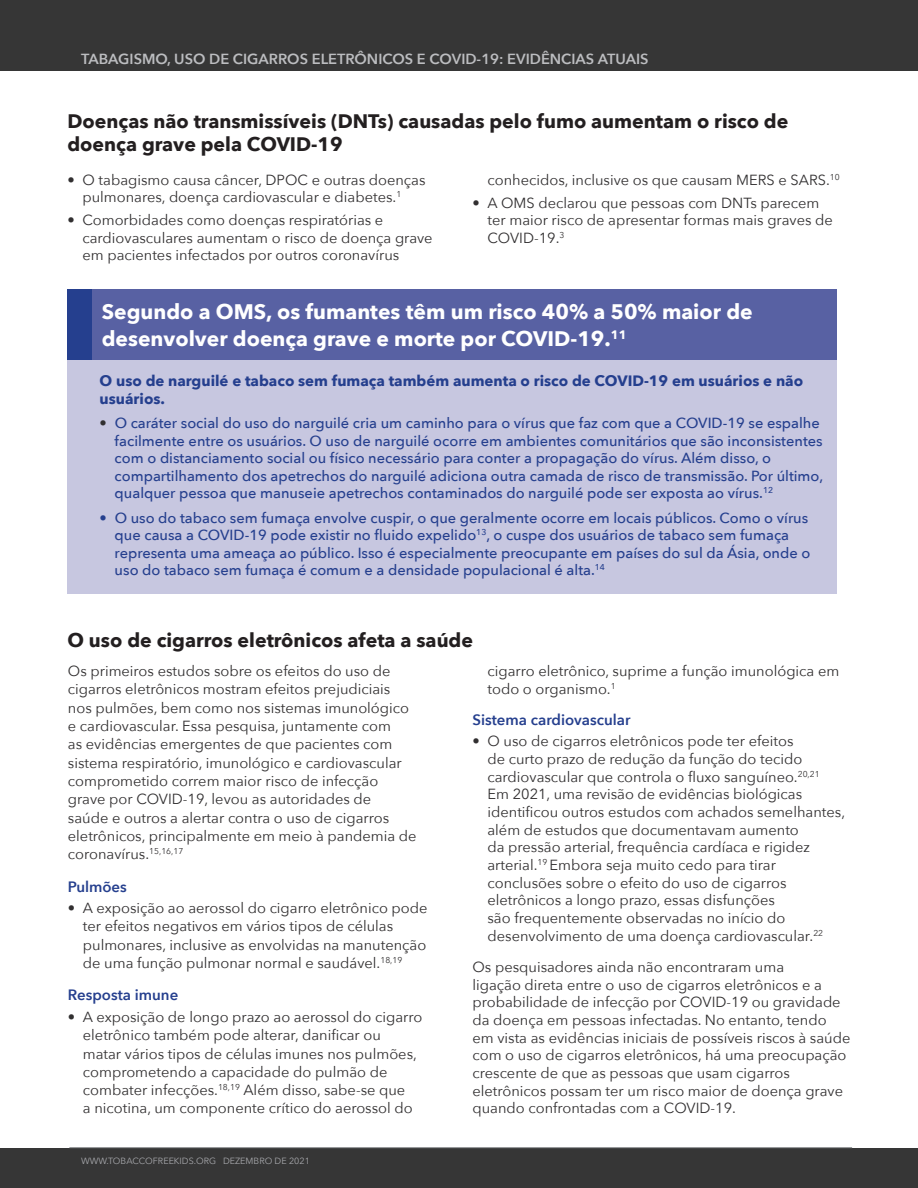
<style>
.page{position:relative;width:918px;height:1188px;background:#fff}
.page>*{position:absolute;margin:0;border:0;box-sizing:border-box;transform-origin:0 0}
.t1{font:700 21px/27px "Avenir Next";color:#fff}
.h_red{font:700 19.5px/23.4px "Avenir Next";color:#231f20}
.t2{font:700 15px/18px "Avenir Next";color:#253f8e}
.bullet{font:600 15px "Avenir Next";color:#253f8e}
.bullet-2{font:14.7px/17.7px "Avenir Next";color:#312f30}
.bullet-3{font:500 14.7px/17.5px "Avenir Next";color:#253f8e}
.t3{font:600 14.7px "Avenir Next";color:#bcbdc0}
.t4{font:9px "Avenir Next";color:#a8a9ad}
.s1{font-weight:400;color:#312f30}
</style>
<div class="page">
<div style="left:0;top:1148px;width:918px;height:40px;background:#363636"></div>
<hr style="left:69px;top:1147px;width:783px;height:1px;background:#808285">
<div style="left:0;top:0;width:918px;height:71px;background:#363636"></div>
<div style="left:68px;top:289px;width:769px;height:305px;background:#c7c7e0"></div>
<div style="left:81px;top:289px;width:756px;height:71px;background:#5861a3"></div>
<div style="left:68px;top:289px;width:24px;height:71px;background:#253f8e"></div>
<p class="t3" style="left:81px;top:46px;width:569px">TABAGISMO, USO DE CIGARROS ELETRÔNICOS E COVID-19: EVIDÊNCIAS ATUAIS</p>
<p class="h_red" style="left:68px;top:109px;width:722px">Doenças não transmissíveis (DNTs) causadas pelo fumo aumentam o risco de doença grave pela COVID-19</p>
<p class="bullet-2" style="left:82px;top:170px;width:345px;text-indent:-15px">• O tabagismo causa câncer, DPOC e outras doenças pulmonares, doença cardiovascular e diabetes.<sup>1</sup></p>
<p class="bullet-2" style="left:82px;top:211px;width:352px;text-indent:-15px">• Comorbidades como doenças respiratórias e cardiovasculares aumentam o risco de doença grave em pacientes infectados por outros coronavírus</p>
<p class="bullet-2" style="left:488px;top:170px;width:354px">conhecidos, inclusive os que causam MERS e SARS.<sup>10</sup></p>
<p class="bullet-2" style="left:488px;top:193px;width:347px;text-indent:-15px">• A OMS declarou que pessoas com DNTs parecem ter maior risco de apresentar formas mais graves de<br>COVID-19.<sup>3</sup></p>
<p class="t1" style="left:102px;top:298px;width:652px">Segundo a OMS, os fumantes têm um risco 40% a 50% maior de desenvolver doença grave e morte por COVID-19.<sup>11</sup></p>
<p class="t2" style="left:100px;top:371px;width:705px">O uso de narguilé e tabaco sem fumaça também aumenta o risco de COVID-19 em usuários e não usuários.</p>
<p class="bullet-3" style="left:115px;top:414px;width:710px;text-indent:-15px"><span class="s1">•</span> O caráter social do uso do narguilé cria um caminho para o vírus que faz com que a COVID-19 se espalhe facilmente entre os usuários. O uso de narguilé ocorre em ambientes comunitários que são inconsistentes com o distanciamento social ou físico necessário para conter a propagação do vírus. Além disso, o compartilhamento dos apetrechos do narguilé adiciona outra camada de risco de transmissão. Por último, qualquer pessoa que manuseie apetrechos contaminados do narguilé pode ser exposta ao vírus.<sup>12</sup></p>
<p class="bullet-3" style="left:115px;top:508px;width:697px;text-indent:-15px">• O uso do tabaco sem fumaça envolve cuspir, o que geralmente ocorre em locais públicos. Como o vírus que causa a COVID-19 pode existir no fluido expelido<sup>13</sup>, o cuspe dos usuários de tabaco sem fumaça representa uma ameaça ao público. Isso é especialmente preocupante em países do sul da Ásia, onde o uso do tabaco sem fumaça é comum e a densidade populacional é alta.<sup>14</sup></p>
<p class="h_red" style="left:68px;top:628px;width:407px">O uso de cigarros eletrônicos afeta a saúde</p>
<p class="bullet-2" style="left:68px;top:661px;width:350px;line-height:18.3px">Os primeiros estudos sobre os efeitos do uso de cigarros eletrônicos mostram efeitos prejudiciais nos pulmões, bem como nos sistemas imunológico e cardiovascular. Essa pesquisa, juntamente com<br>as evidências emergentes de que pacientes com sistema respiratório, imunológico e cardiovascular comprometido correm maior risco de infecção grave por COVID-19, levou as autoridades de<br>saúde e outros a alertar contra o uso de cigarros eletrônicos, principalmente em meio à pandemia de coronavírus.<sup>15,16,17</sup></p>
<p class="bullet" style="left:68px;top:873px;width:61px">Pulmões</p>
<p class="bullet-2" style="left:83px;top:898px;width:346px;line-height:18.3px;text-indent:-15px">• A exposição ao aerossol do cigarro eletrônico pode ter efeitos negativos em vários tipos de células pulmonares, inclusive as envolvidas na manutenção de uma função pulmonar normal e saudável.<sup>18,19</sup></p>
<p class="bullet" style="left:68px;top:982px;width:112px">Resposta imune</p>
<p class="bullet-2" style="left:83px;top:1007px;width:341px;line-height:18.3px;text-indent:-15px">• A exposição de longo prazo ao aerossol do cigarro eletrônico também pode alterar, danificar ou matar vários tipos de células imunes nos pulmões, comprometendo a capacidade do pulmão de combater infecções.<sup>18,19</sup> Além disso, sabe-se que<br>a nicotina, um componente crítico do aerossol do</p>
<p class="t4" style="left:81px;top:1153px;width:230px">WWW.TOBACCOFREEKIDS.ORG DEZEMBRO DE 2021</p>
<p class="bullet-2" style="left:488px;top:662px;width:353px">cigarro eletrônico, suprime a função imunológica em todo o organismo.<sup>1</sup></p>
<p class="bullet" style="left:472px;top:707px;width:160px">Sistema cardiovascular</p>
<p class="bullet-2" style="left:488px;top:732px;width:359px;text-indent:-15px">• O uso de cigarros eletrônicos pode ter efeitos<br>de curto prazo de redução da função do tecido cardiovascular que controla o fluxo sanguíneo.<sup>20,21<br></sup>Em 2021, uma revisão de evidências biológicas identificou outros estudos com achados semelhantes, além de estudos que documentavam aumento<br>da pressão arterial, frequência cardíaca e rigidez arterial.<sup>19</sup> Embora seja muito cedo para tirar conclusões sobre o efeito do uso de cigarros eletrônicos a longo prazo, essas disfunções<br>são frequentemente observadas no início do desenvolvimento de uma doença cardiovascular.<sup>22</sup></p>
<p class="bullet-2" style="left:472px;top:957px;width:379px">Os pesquisadores ainda não encontraram uma<br>ligação direta entre o uso de cigarros eletrônicos e a probabilidade de infecção por COVID-19 ou gravidade da doença em pessoas infectadas. No entanto, tendo em vista as evidências iniciais de possíveis riscos à saúde com o uso de cigarros eletrônicos, há uma preocupação crescente de que as pessoas que usam cigarros eletrônicos possam ter um risco maior de doença grave quando confrontadas com a COVID-19.</p>
</div>
